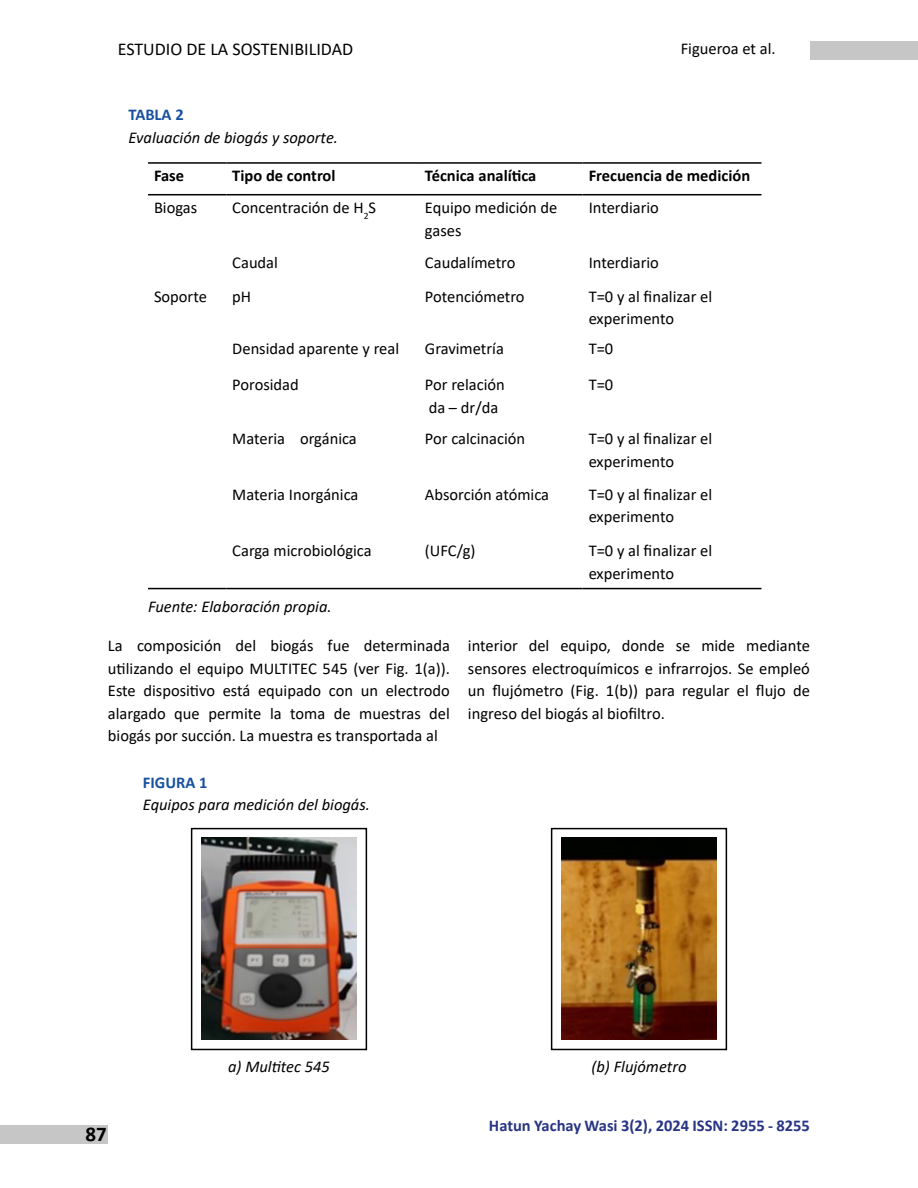
<style>
.page{position:relative;width:918px;height:1188px;background:#fff}
.page>*{position:absolute;margin:0;border:0;box-sizing:border-box;transform-origin:0 0}
.t1{font:700 21px "Calibri";color:#000}
.t2{font:18px "Calibri";color:#000}
.t3{font:16.5px/22.5px "Calibri";color:#000}
.t4{font:italic 16.5px "Calibri";color:#000}
.t5{font:700 16.5px "Calibri";color:#000}
.t6{font:700 16.5px "Calibri";color:#283583}
.t7{font:700 16.5px "Calibri";color:#19519f}
</style>
<div class="page">
<div style="left:0;top:1125px;width:108px;height:19px;background:#c6c6c6"></div>
<div style="left:810px;top:41px;width:108px;height:19px;background:#c6c6c6"></div>
<hr style="left:148px;top:162px;width:78px;height:2px;background:#000">
<hr style="left:226px;top:162px;width:193px;height:2px;background:#000">
<hr style="left:419px;top:162px;width:164px;height:2px;background:#000">
<hr style="left:583px;top:162px;width:178px;height:2px;background:#000">
<hr style="left:148px;top:194px;width:78px;height:1px;background:#000">
<hr style="left:226px;top:194px;width:193px;height:1px;background:#000">
<hr style="left:419px;top:194px;width:164px;height:1px;background:#000">
<hr style="left:583px;top:194px;width:178px;height:1px;background:#000">
<hr style="left:148px;top:588px;width:78px;height:1px;background:#000">
<hr style="left:226px;top:588px;width:193px;height:1px;background:#000">
<hr style="left:419px;top:588px;width:164px;height:1px;background:#000">
<hr style="left:583px;top:588px;width:178px;height:1px;background:#000">
<img style="left:201px;top:837px;width:156px;height:203px">
<img style="left:561px;top:837px;width:156px;height:203px">
<div style="left:191px;top:828px;width:176px;height:222px;border:2px solid #000"></div>
<div style="left:551px;top:828px;width:176px;height:222px;border:2px solid #000"></div>
<p class="t2" style="left:118px;top:36px;width:237px">ESTUDIO DE LA SOSTENIBILIDAD</p>
<p class="t3" style="left:681px;top:36px;width:97px">Figueroa et al.</p>
<p class="t7" style="left:129px;top:103px;width:57px">TABLA 2</p>
<p class="t4" style="left:129px;top:126px;width:211px">Evaluación de biogás y soporte.</p>
<p class="t5" style="left:154px;top:164px;width:32px">Fase</p>
<p class="t5" style="left:232px;top:164px;width:105px">Tipo de control</p>
<p class="t5" style="left:425px;top:164px;width:113px">Técnica analítica</p>
<p class="t5" style="left:589px;top:164px;width:163px">Frecuencia de medición</p>
<p class="t3" style="left:154px;top:196px;width:45px">Biogas</p>
<p class="t3" style="left:232px;top:196px;width:145px">Concentración de H<sub>2</sub>S</p>
<p class="t3" style="left:425px;top:196px;width:134px">Equipo medición de gases</p>
<p class="t3" style="left:589px;top:196px;width:72px">Interdiario</p>
<p class="t3" style="left:232px;top:250px;width:47px">Caudal</p>
<p class="t3" style="left:425px;top:250px;width:92px">Caudalímetro</p>
<p class="t3" style="left:589px;top:250px;width:72px">Interdiario</p>
<p class="t3" style="left:154px;top:285px;width:54px">Soporte</p>
<p class="t3" style="left:232px;top:285px;width:20px">pH</p>
<p class="t3" style="left:425px;top:285px;width:101px">Potenciómetro</p>
<p class="t3" style="left:589px;top:285px;width:125px">T=0 y al finalizar el experimento</p>
<p class="t3" style="left:232px;top:337px;width:168px">Densidad aparente y real</p>
<p class="t3" style="left:425px;top:337px;width:80px">Gravimetría</p>
<p class="t3" style="left:589px;top:337px;width:26px">T=0</p>
<p class="t3" style="left:232px;top:373px;width:68px">Porosidad</p>
<p class="t3" style="left:425px;top:373px;width:81px">Por relación da – dr/da</p>
<p class="t3" style="left:589px;top:373px;width:26px">T=0</p>
<p class="t3" style="left:232px;top:427px;width:126px">Materia orgánica</p>
<p class="t3" style="left:425px;top:427px;width:102px">Por calcinación</p>
<p class="t3" style="left:589px;top:427px;width:125px">T=0 y al finalizar el experimento</p>
<p class="t3" style="left:232px;top:483px;width:128px">Materia Inorgánica</p>
<p class="t3" style="left:425px;top:483px;width:126px">Absorción atómica</p>
<p class="t3" style="left:589px;top:483px;width:125px">T=0 y al finalizar el experimento</p>
<p class="t3" style="left:232px;top:539px;width:141px">Carga microbiológica</p>
<p class="t3" style="left:425px;top:539px;width:52px">(UFC/g)</p>
<p class="t3" style="left:589px;top:539px;width:125px">T=0 y al finalizar el experimento</p>
<p class="t4" style="left:148px;top:595px;width:185px">Fuente: Elaboración propia.</p>
<p class="t3" style="left:108px;top:634px;width:343px;text-align:justify">La composición del biogás fue determinada utilizando el equipo MULTITEC 545 (ver Fig. 1(a)).<br>Este dispositivo está equipado con un electrodo alargado que permite la toma de muestras del biogás por succión. La muestra es transportada al</p>
<p class="t3" style="left:468px;top:634px;width:344px;text-align:justify">interior del equipo, donde se mide mediante sensores electroquímicos e infrarrojos. Se empleó un flujómetro (Fig. 1(b)) para regular el flujo de ingreso del biogás al biofiltro.</p>
<p class="t7" style="left:143px;top:770px;width:66px">FIGURA 1</p>
<p class="t4" style="left:143px;top:793px;width:229px">Equipos para medición del biogás.</p>
<p class="t1" style="left:86px;top:1119px;width:23px">87</p>
<p class="t4" style="left:228px;top:1055px;width:103px">a) Multitec 545</p>
<p class="t4" style="left:592px;top:1055px;width:96px">(b) Flujómetro</p>
<p class="t6" style="left:489px;top:1114px;width:323px">Hatun Yachay Wasi 3(2), 2024 ISSN: 2955 - 8255</p>
</div>
